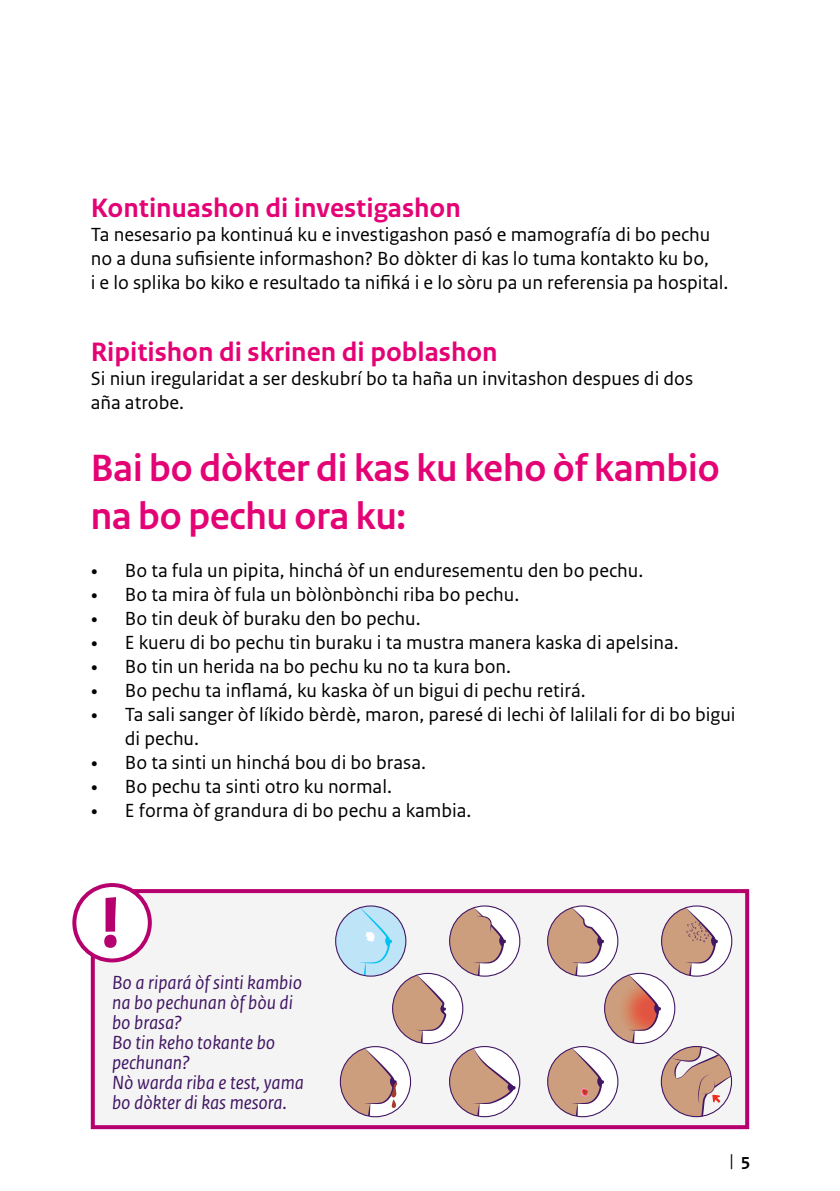
<style>
.page{position:relative;width:840px;height:1191px;background:#fff}
.page>*{position:absolute;margin:0;border:0;box-sizing:border-box;transform-origin:0 0}
.t1{font:700 76px "Rijksoverheid Sans Text";color:#b6006d}
.t2{font:700 40px/48px "Rijksoverheid Sans Heading";color:#e40375}
.t3{font:700 28px "Rijksoverheid Sans Text";color:#e40375}
.t4{font:20px/24px "Rijksoverheid Sans Text";color:#000}
.t5{font:italic 20px/20px "Rijksoverheid Sans Text";color:#411663}
.t6{font:18px "Rijksoverheid Sans Text";color:#000}
.s1{font-family:"Rijksoverheid Serif"}
.s2{font-weight:700}
</style>
<div class="page">
<div style="left:91px;top:889px;width:657px;height:240px;background:#f4f4f4;border:4px solid #b6006d"></div>
<svg style="left:335px;top:905px;width:71px;height:71px"></svg>
<svg style="left:340px;top:907px;width:175px;height:209px"></svg>
<div style="left:449px;top:1046px;width:71px;height:71px;border:1px solid #411663;border-radius:50%"></div>
<svg style="left:547px;top:907px;width:184px;height:209px"></svg>
<div style="left:74px;top:885px;width:76px;height:75px;background:#fff;border-radius:50%"></div>
<div style="left:72px;top:883px;width:80px;height:79px;border:4px solid #b6006d;border-radius:50%"></div>
<h3 class="t3" style="left:91px;top:192px;width:371px">Kontinuashon di investigashon</h3>
<p class="t4" style="left:91px;top:223px;width:639px">Ta nesesario pa kontinuá ku e investigashon pasó e mamografía di bo pechu no a duna sufisiente informashon? Bo dòkter di kas lo tuma kontakto ku bo,<br>i e lo splika bo kiko e resultado ta nifiká i e lo sòru pa un referensia pa hospital.</p>
<h3 class="t3" style="left:91px;top:336px;width:408px">Ripitishon di skrinen di poblashon</h3>
<p class="t4" style="left:91px;top:367px;width:603px">Si niun iregularidat a ser deskubrí bo ta haña un invitashon despues di dos aña atrobe.</p>
<h2 class="t2" style="left:91px;top:445px;width:630px">Bai bo dòkter di kas ku keho òf kambio na bo pechu ora ku:</h2>
<p class="t4" style="left:91px;top:559px;width:553px"><span class="s1">•</span> Bo ta fula un pipita, hinchá òf un enduresementu den bo pechu.</p>
<p class="t4" style="left:91px;top:583px;width:430px"><span class="s1">•</span> Bo ta mira òf fula un bòlònbònchi riba bo pechu.</p>
<p class="t4" style="left:91px;top:607px;width:331px"><span class="s1">•</span> Bo tin deuk òf buraku den bo pechu.</p>
<p class="t4" style="left:91px;top:631px;width:589px"><span class="s1">•</span> E kueru di bo pechu tin buraku i ta mustra manera kaska di apelsina.</p>
<p class="t4" style="left:91px;top:655px;width:421px"><span class="s1">•</span> Bo tin un herida na bo pechu ku no ta kura bon.</p>
<p class="t4" style="left:91px;top:679px;width:496px"><span class="s1">•</span> Bo pechu ta inflamá, ku kaska òf un bigui di pechu retirá.</p>
<p class="t4" style="left:125px;top:703px;width:612px;text-indent:-34px"><span class="s1">•</span> Ta sali sanger òf líkido bèrdè, maron, paresé di lechi òf lalilali for di bo bigui di pechu.</p>
<p class="t4" style="left:91px;top:751px;width:336px"><span class="s1">•</span> Bo ta sinti un hinchá bou di bo brasa.</p>
<p class="t4" style="left:91px;top:775px;width:302px"><span class="s1">•</span> Bo pechu ta sinti otro ku normal.</p>
<p class="t4" style="left:91px;top:799px;width:382px"><span class="s1">•</span> E forma òf grandura di bo pechu a kambia.</p>
<h1 class="t1" style="left:99px;top:879px;width:25px">!</h1>
<p class="t5" style="left:112px;top:972px;width:193px">Bo a ripará òf sinti kambio na bo pechunan òf bòu di bo brasa?<br>Bo tin keho tokante bo pechunan?<br>Nò warda riba e test, yama bo dòkter di kas mesora.</p>
<p class="t6" style="left:729px;top:1149px;width:22px">| <span class="s2">5</span></p>
</div>
